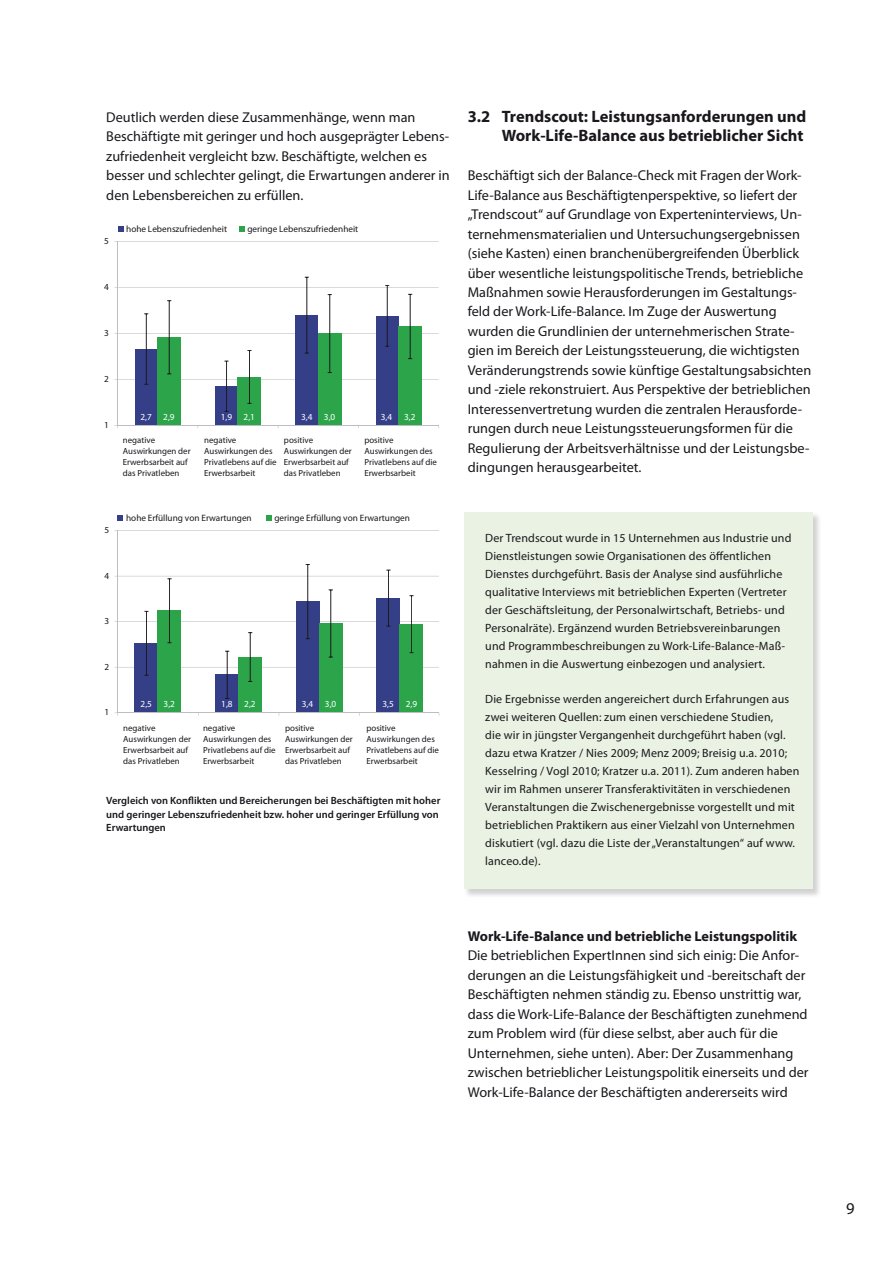
<style>
.page{position:relative;width:893px;height:1263px;background:#fff}
.page>*{position:absolute;margin:0;border:0;box-sizing:border-box;transform-origin:0 0}
.t1{font:700 16.5px/19.5px "Myriad Pro";color:#1a171c;text-align:right}
.t2{font:16.5px "Myriad Pro";color:#1a171c}
.t3{font:14.25px/19.5px "Myriad Pro";color:#1a171c}
.t4{font:700 14.25px "Myriad Pro";color:#1a171c}
.t5{font:12px/18px "Myriad Pro";letter-spacing:.01em;color:#1a171c}
.t6{font:600 10.5px/13.5px "Myriad Pro";color:#1a171c}
.t7{font:9.3px "Myriad Pro";color:#1a171c}
.t8{font:9.3px "Myriad Pro";color:#fff}
.t9{font:8.85px/10.8px "Myriad Pro";color:#1a171c}
</style>
<div class="page">
<hr style="left:117px;top:379px;width:322px;height:1px;background:#bbbdbe">
<hr style="left:117px;top:333px;width:322px;height:1px;background:#bbbdbe">
<hr style="left:117px;top:287px;width:322px;height:1px;background:#bbbdbe">
<hr style="left:117px;top:241px;width:322px;height:1px;background:#bbbdbe">
<div style="left:135px;top:349px;width:23px;height:76px;background:#353f88"></div>
<div style="left:215px;top:386px;width:23px;height:39px;background:#353f88"></div>
<div style="left:295px;top:315px;width:23px;height:110px;background:#353f88"></div>
<div style="left:376px;top:316px;width:23px;height:109px;background:#353f88"></div>
<div style="left:158px;top:337px;width:23px;height:88px;background:#2ca54a"></div>
<div style="left:238px;top:377px;width:23px;height:48px;background:#2ca54a"></div>
<div style="left:318px;top:334px;width:23px;height:91px;background:#2ca54a"></div>
<div style="left:399px;top:326px;width:23px;height:99px;background:#2ca54a"></div>
<hr style="left:146px;top:314px;width:1px;height:70px;background:#1a171c">
<hr style="left:226px;top:361px;width:1px;height:50px;background:#1a171c">
<hr style="left:306px;top:277px;width:1px;height:76px;background:#1a171c">
<hr style="left:387px;top:285px;width:1px;height:61px;background:#1a171c">
<hr style="left:169px;top:301px;width:1px;height:73px;background:#1a171c">
<hr style="left:249px;top:351px;width:1px;height:52px;background:#1a171c">
<hr style="left:329px;top:295px;width:1px;height:78px;background:#1a171c">
<hr style="left:410px;top:294px;width:1px;height:65px;background:#1a171c">
<hr style="left:117px;top:241px;width:1px;height:184px;background:#bbbdbe">
<hr style="left:117px;top:425px;width:322px;height:1px;background:#bbbdbe">
<svg style="left:118px;top:226px;width:5px;height:5px"></svg>
<svg style="left:239px;top:226px;width:5px;height:5px"></svg>
<hr style="left:118px;top:667px;width:321px;height:1px;background:#bbbdbe">
<hr style="left:118px;top:621px;width:321px;height:1px;background:#bbbdbe">
<hr style="left:118px;top:576px;width:321px;height:1px;background:#bbbdbe">
<hr style="left:118px;top:530px;width:321px;height:1px;background:#bbbdbe">
<div style="left:135px;top:643px;width:23px;height:70px;background:#353f88"></div>
<div style="left:216px;top:675px;width:23px;height:38px;background:#353f88"></div>
<div style="left:296px;top:602px;width:23px;height:111px;background:#353f88"></div>
<div style="left:377px;top:598px;width:23px;height:115px;background:#353f88"></div>
<div style="left:158px;top:611px;width:23px;height:102px;background:#2ca54a"></div>
<div style="left:239px;top:657px;width:23px;height:56px;background:#2ca54a"></div>
<div style="left:319px;top:623px;width:23px;height:90px;background:#2ca54a"></div>
<div style="left:400px;top:624px;width:23px;height:89px;background:#2ca54a"></div>
<hr style="left:146px;top:611px;width:1px;height:64px;background:#1a171c">
<hr style="left:227px;top:651px;width:1px;height:47px;background:#1a171c">
<hr style="left:307px;top:564px;width:1px;height:75px;background:#1a171c">
<hr style="left:388px;top:570px;width:1px;height:56px;background:#1a171c">
<hr style="left:169px;top:579px;width:1px;height:64px;background:#1a171c">
<hr style="left:250px;top:633px;width:1px;height:48px;background:#1a171c">
<hr style="left:330px;top:590px;width:1px;height:67px;background:#1a171c">
<hr style="left:411px;top:596px;width:1px;height:57px;background:#1a171c">
<hr style="left:117px;top:530px;width:1px;height:183px;background:#bbbdbe">
<hr style="left:118px;top:712px;width:321px;height:1px;background:#bbbdbe">
<svg style="left:118px;top:515px;width:5px;height:6px"></svg>
<svg style="left:266px;top:515px;width:5px;height:6px"></svg>
<div style="left:464px;top:512px;width:358px;height:386px;background:#1a171c;opacity:.2"></div>
<div style="left:464px;top:512px;width:349px;height:377px;background:#eaf3e3"></div>
<p class="t3" style="left:106px;top:107px;width:345px">Deutlich werden diese Zusammenhänge, wenn man Beschäftigte mit geringer und hoch ausgeprägter Lebens&shy;zufriedenheit vergleicht bzw. Beschäftigte, welchen es besser und schlechter gelingt, die Erwartungen anderer in den Lebensbereichen zu erfüllen.</p>
<p class="t7" style="left:104px;top:235px;width:6px">5</p>
<p class="t7" style="left:126px;top:223px;width:102px">hohe Lebenszufriedenheit</p>
<p class="t7" style="left:247px;top:223px;width:112px">geringe Lebenszufriedenheit</p>
<p class="t7" style="left:104px;top:281px;width:6px">4</p>
<p class="t7" style="left:104px;top:327px;width:6px">3</p>
<p class="t7" style="left:104px;top:373px;width:6px">2</p>
<p class="t7" style="left:104px;top:419px;width:6px">1</p>
<p class="t8" style="left:141px;top:412px;width:36px">2,7 2,9</p>
<p class="t8" style="left:221px;top:412px;width:36px">1,9 2,1</p>
<p class="t8" style="left:301px;top:412px;width:36px">3,4 3,0</p>
<p class="t8" style="left:381px;top:412px;width:13px">3,4</p>
<p class="t8" style="left:404px;top:412px;width:13px">3,2</p>
<p class="t9" style="left:123px;top:435px;width:69px">negative<br>Auswirkungen der<br>Erwerbsarbeit auf das Privatleben</p>
<p class="t9" style="left:204px;top:435px;width:74px">negative<br>Auswirkungen des<br>Privatlebens auf die<br>Erwerbsarbeit</p>
<p class="t9" style="left:284px;top:435px;width:69px">positive<br>Auswirkungen der<br>Erwerbsarbeit auf das Privatleben</p>
<p class="t9" style="left:364px;top:435px;width:74px">positive<br>Auswirkungen des<br>Privatlebens auf die<br>Erwerbsarbeit</p>
<p class="t7" style="left:104px;top:524px;width:6px">5</p>
<p class="t7" style="left:126px;top:512px;width:127px">hohe Erfüllung von Erwartungen</p>
<p class="t7" style="left:274px;top:512px;width:137px">geringe Erfüllung von Erwartungen</p>
<p class="t7" style="left:104px;top:570px;width:6px">4</p>
<p class="t7" style="left:104px;top:615px;width:6px">3</p>
<p class="t7" style="left:104px;top:661px;width:6px">2</p>
<p class="t7" style="left:104px;top:707px;width:6px">1</p>
<p class="t8" style="left:141px;top:698px;width:13px">2,5</p>
<p class="t8" style="left:164px;top:698px;width:13px">3,2</p>
<p class="t8" style="left:221px;top:698px;width:13px">1,8</p>
<p class="t8" style="left:244px;top:698px;width:13px">2,2</p>
<p class="t8" style="left:302px;top:698px;width:13px">3,4</p>
<p class="t8" style="left:325px;top:698px;width:13px">3,0</p>
<p class="t8" style="left:383px;top:698px;width:13px">3,5</p>
<p class="t8" style="left:406px;top:698px;width:13px">2,9</p>
<p class="t9" style="left:123px;top:722px;width:69px">negative<br>Auswirkungen der<br>Erwerbsarbeit auf das Privatleben</p>
<p class="t9" style="left:203px;top:722px;width:74px">negative<br>Auswirkungen des<br>Privatlebens auf die<br>Erwerbsarbeit</p>
<p class="t9" style="left:285px;top:722px;width:69px">positive<br>Auswirkungen der<br>Erwerbsarbeit auf das Privatleben</p>
<p class="t9" style="left:366px;top:722px;width:74px">positive<br>Auswirkungen des<br>Privatlebens auf die<br>Erwerbsarbeit</p>
<p class="t6" style="left:106px;top:793px;width:336px">Vergleich von Konflikten und Bereicherungen bei Beschäftigten mit hoher und geringer Lebenszufriedenheit bzw. hoher und geringer Erfüllung von<br>Erwartungen</p>
<p class="t1" style="left:468px;top:106px;width:340px">3.2 Trendscout: Leistungsanforderungen und<br>Work-Life-Balance aus betrieblicher Sicht</p>
<p class="t3" style="left:468px;top:165px;width:345px">Beschäftigt sich der Balance-Check mit Fragen der Work-Life-Balance aus Beschäftigtenperspektive, so liefert der „Trendscout“ auf Grundlage von Experteninterviews, Un&shy;ternehmensmaterialien und Untersuchungsergebnissen (siehe Kasten) einen branchenübergreifenden Überblick über wesentliche leistungspolitische Trends, betriebliche Maßnahmen sowie Herausforderungen im Gestaltungs&shy;feld der Work-Life-Balance. Im Zuge der Auswertung wurden die Grundlinien der unternehmerischen Strate&shy;gien im Bereich der Leistungssteuerung, die wichtigsten Veränderungstrends sowie künftige Gestaltungsabsichten und -ziele rekonstruiert. Aus Perspektive der betrieblichen Interessenvertretung wurden die zentralen Herausforde&shy;rungen durch neue Leistungssteuerungsformen für die Regulierung der Arbeitsverhältnisse und der Leistungsbe&shy;dingungen herausgearbeitet.</p>
<p class="t5" style="left:485px;top:529px;width:308px">Der Trendscout wurde in 15 Unternehmen aus Industrie und Dienstleistungen sowie Organisationen des öffentlichen Dienstes durchgeführt. Basis der Analyse sind ausführliche qualitative Interviews mit betrieblichen Experten (Vertreter der Geschäftsleitung, der Personalwirtschaft, Betriebs- und Personalräte). Ergänzend wurden Betriebsvereinbarungen und Programmbeschreibungen zu Work-Life-Balance-Maß&shy;nahmen in die Auswertung einbezogen und analysiert.</p>
<p class="t5" style="left:485px;top:689px;width:316px">Die Ergebnisse werden angereichert durch Erfahrungen aus zwei weiteren Quellen: zum einen verschiedene Studien,<br>die wir in jüngster Vergangenheit durchgeführt haben (vgl. dazu etwa Kratzer / Nies 2009; Menz 2009; Breisig u.a. 2010; Kesselring / Vogl 2010; Kratzer u.a. 2011). Zum anderen haben wir im Rahmen unserer Transferaktivitäten in verschiedenen Veranstaltungen die Zwischenergebnisse vorgestellt und mit betrieblichen Praktikern aus einer Vielzahl von Unternehmen diskutiert (vgl. dazu die Liste der „Veranstaltungen“ auf www. lanceo.de).</p>
<p class="t4" style="left:468px;top:926px;width:331px">Work-Life-Balance und betriebliche Leistungspolitik</p>
<p class="t3" style="left:468px;top:945px;width:342px">Die betrieblichen ExpertInnen sind sich einig: Die Anfor&shy;derungen an die Leistungsfähigkeit und -bereitschaft der Beschäftigten nehmen ständig zu. Ebenso unstrittig war, dass die Work-Life-Balance der Beschäftigten zunehmend zum Problem wird (für diese selbst, aber auch für die Unternehmen, siehe unten). Aber: Der Zusammenhang zwischen betrieblicher Leistungspolitik einerseits und der Work-Life-Balance der Beschäftigten andererseits wird</p>
<p class="t2" style="left:846px;top:1198px;width:10px">9</p>
</div>
